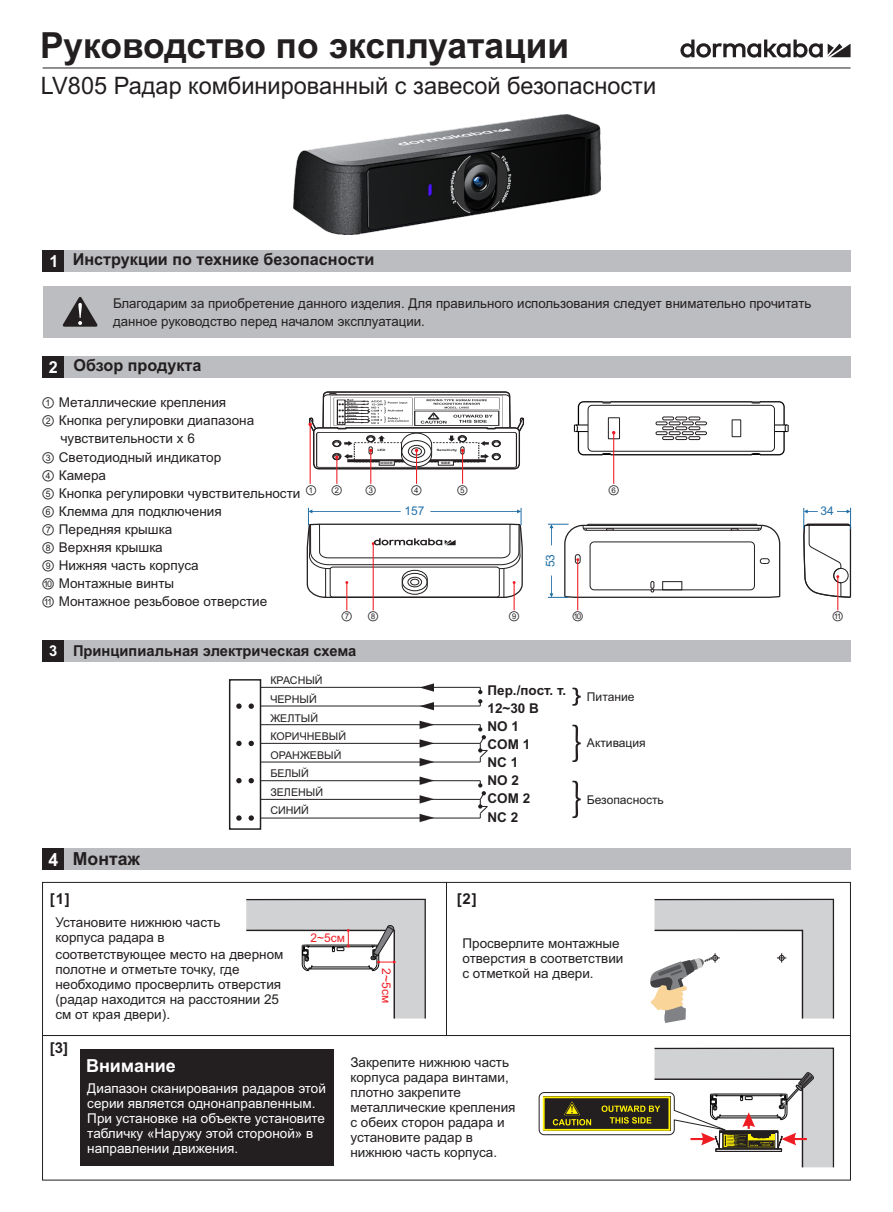
<style>
.page{position:relative;width:893px;height:1212px;background:#fff}
.page>*{position:absolute;margin:0;border:0;box-sizing:border-box;transform-origin:0 0}
.t1{font:700 36px "Arial";color:#231f20}
.t2{font:24px "Arial";color:#231f20}
.t3{font:700 18px "Arial";color:#fff}
.t4{font:700 18px "Arial";color:#231f20}
.t5{font:700 16.5px "Arial";color:#231f20}
.t6{font:700 15px "Arial";color:#231f20}
.t7{font:13.5px/15.1px "Arial";color:#231f20}
.t8{font:13.5px "Arial Unicode MS";color:#231f20}
.t9{font:13.5px/15.1px "Arial";color:#fff}
.t10{font:700 13.5px/18.1px "Arial";color:#231f20}
.t11{font:12px "Arial";color:#231f20}
.t12{font:12px "Arial Unicode MS";color:#231f20}
.t13{font:12px "Arial";color:#ee1d23}
.t14{font:12px "Arial";color:#206ea6}
.t15{font:10.65px/18.6px "Arial";color:#231f20}
.t16{font:700 3px "Arial";color:#231f20;scale:1.36 1}
.s1{color:#fff}
</style>
<div class="page">
<div style="left:43px;top:286px;width:807px;height:51px;background:#bcbdc0"></div>
<svg style="left:63px;top:297px;width:35px;height:30px"></svg>
<div style="left:43px;top:250px;width:807px;height:21px;background:#bcbdc0"></div>
<div style="left:43px;top:250px;width:21px;height:21px;background:#231f20"></div>
<hr style="left:43px;top:68px;width:807px;height:1px;background:#231f20">
<svg style="left:680px;top:40px;width:170px;height:18px"></svg>
<div style="left:43px;top:640px;width:807px;height:21px;background:#bcbdc0"></div>
<div style="left:43px;top:640px;width:21px;height:21px;background:#231f20"></div>
<svg style="left:420px;top:814px;width:14px;height:8px"></svg>
<svg style="left:236px;top:703px;width:6px;height:6px"></svg>
<svg style="left:249px;top:703px;width:5px;height:6px"></svg>
<svg style="left:420px;top:702px;width:14px;height:8px"></svg>
<svg style="left:420px;top:683px;width:14px;height:9px"></svg>
<svg style="left:572px;top:688px;width:9px;height:18px"></svg>
<svg style="left:420px;top:739px;width:14px;height:8px"></svg>
<svg style="left:420px;top:721px;width:14px;height:8px"></svg>
<svg style="left:420px;top:776px;width:14px;height:9px"></svg>
<svg style="left:420px;top:758px;width:14px;height:8px"></svg>
<svg style="left:420px;top:795px;width:14px;height:8px"></svg>
<svg style="left:236px;top:741px;width:6px;height:5px"></svg>
<svg style="left:249px;top:741px;width:5px;height:5px"></svg>
<svg style="left:236px;top:778px;width:6px;height:5px"></svg>
<svg style="left:249px;top:778px;width:5px;height:5px"></svg>
<svg style="left:236px;top:815px;width:6px;height:6px"></svg>
<svg style="left:249px;top:815px;width:5px;height:6px"></svg>
<div style="left:229px;top:679px;width:32px;height:151px;border:1px solid #231f20"></div>
<hr style="left:260px;top:687px;width:220px;height:1px;background:#231f20">
<hr style="left:260px;top:705px;width:220px;height:1px;background:#231f20">
<hr style="left:260px;top:724px;width:220px;height:1px;background:#231f20">
<hr style="left:260px;top:743px;width:220px;height:1px;background:#231f20">
<hr style="left:260px;top:761px;width:220px;height:1px;background:#231f20">
<hr style="left:260px;top:780px;width:220px;height:1px;background:#231f20">
<hr style="left:260px;top:799px;width:220px;height:1px;background:#231f20">
<hr style="left:260px;top:818px;width:220px;height:1px;background:#231f20">
<svg style="left:572px;top:781px;width:9px;height:37px"></svg>
<svg style="left:478px;top:687px;width:4px;height:19px"></svg>
<svg style="left:478px;top:725px;width:10px;height:37px"></svg>
<svg style="left:478px;top:781px;width:10px;height:37px"></svg>
<svg style="left:572px;top:725px;width:9px;height:37px"></svg>
<div style="left:43px;top:356px;width:807px;height:21px;background:#bcbdc0"></div>
<div style="left:43px;top:356px;width:21px;height:21px;background:#231f20"></div>
<svg style="left:548px;top:523px;width:233px;height:88px"></svg>
<svg style="left:803px;top:508px;width:49px;height:103px"></svg>
<svg style="left:574px;top:401px;width:215px;height:83px"></svg>
<svg style="left:306px;top:271px;width:219px;height:340px"></svg>
<img style="left:293px;top:115px;width:307px;height:119px">
<div style="left:43px;top:848px;width:807px;height:22px;background:#bcbdc0"></div>
<div style="left:43px;top:848px;width:21px;height:22px;background:#231f20"></div>
<div style="left:446px;top:882px;width:405px;height:154px;border:1px solid #231f20"></div>
<div style="left:42px;top:882px;width:405px;height:154px;border:1px solid #231f20"></div>
<svg style="left:650px;top:898px;width:185px;height:125px"></svg>
<svg style="left:246px;top:898px;width:180px;height:121px"></svg>
<div style="left:42px;top:1035px;width:809px;height:145px;border:1px solid #231f20"></div>
<div style="left:80px;top:1050px;width:253px;height:116px;background:#231f20"></div>
<svg style="left:538px;top:1047px;width:297px;height:134px"></svg>
<h1 class="t1" style="left:40px;top:31px;width:531px">Руководство по эксплуатации</h1>
<h2 class="t2" style="left:41px;top:77px;width:617px">LV805 Радар комбинированный с завесой безопасности</h2>
<p class="t5" style="left:49px;top:253px;width:326px"><span class="s1">1</span> Инструкции по технике безопасности</p>
<p class="t7" style="left:113px;top:295px;width:700px;line-height:18.1px">Благодарим за приобретение данного изделия. Для правильного использования следует внимательно прочитать данное руководство перед началом эксплуатации.</p>
<p class="t5" style="left:49px;top:359px;width:154px"><span class="s1">2</span> Обзор продукта</p>
<p class="t8" style="left:42px;top:397px;width:186px">① Металлические крепления</p>
<p class="t8" style="left:42px;top:415px;width:214px">② Кнопка регулировки диапазона</p>
<p class="t8" style="left:60px;top:434px;width:136px">чувствительности x 6</p>
<p class="t8" style="left:42px;top:452px;width:181px">③ Светодиодный индикатор</p>
<p class="t8" style="left:42px;top:470px;width:66px">④ Камера</p>
<p class="t8" style="left:42px;top:488px;width:260px">⑤ Кнопка регулировки чувствительности</p>
<p class="t8" style="left:42px;top:506px;width:182px">⑥ Клемма для подключения</p>
<p class="t8" style="left:42px;top:524px;width:132px">⑦ Передняя крышка</p>
<p class="t8" style="left:42px;top:542px;width:123px">⑧ Верхняя крышка</p>
<p class="t8" style="left:42px;top:560px;width:159px">⑨ Нижняя часть корпуса</p>
<p class="t8" style="left:42px;top:578px;width:134px">⑩ Монтажные винты</p>
<p class="t8" style="left:42px;top:596px;width:227px">⑪ Монтажное резьбовое отверстие</p>
<p class="t16" style="left:377px;top:449px;width:7px">LED</p>
<p class="t16" style="left:437px;top:449px;width:16px">Sensitivity</p>
<p class="t16" style="left:381px;top:462px;width:10px">DOOR</p>
<p class="t16" style="left:441px;top:462px;width:8px">SIDE</p>
<p class="t12" style="left:305px;top:485px;width:39px">① ②</p>
<p class="t12" style="left:365px;top:485px;width:13px">③</p>
<p class="t12" style="left:411px;top:485px;width:13px">④</p>
<p class="t12" style="left:457px;top:485px;width:13px">⑤</p>
<p class="t14" style="left:404px;top:506px;width:22px">157</p>
<p class="t12" style="left:341px;top:612px;width:13px">⑦</p>
<p class="t6" style="left:49px;top:645px;width:309px"><span class="s1">3</span> Принципиальная электрическая схема</p>
<p class="t12" style="left:367px;top:612px;width:13px">⑧</p>
<p class="t12" style="left:508px;top:612px;width:13px">⑨</p>
<p class="t14" style="left:546px;top:567px;width:15px;rotate:-90deg">53</p>
<p class="t12" style="left:572px;top:612px;width:13px">⑩</p>
<p class="t12" style="left:608px;top:485px;width:13px">⑥</p>
<p class="t15" style="left:270px;top:672px;width:77px">КРАСНЫЙ<br>ЧЕРНЫЙ<br>ЖЕЛТЫЙ<br>КОРИЧНЕВЫЙ<br>ОРАНЖЕВЫЙ<br>БЕЛЫЙ<br>ЗЕЛЕНЫЙ<br>СИНИЙ</p>
<p class="t10" style="left:487px;top:682px;width:80px">Пер./пост. т.<br>12~30 В<br>NO 1<br>COM 1<br>NC 1<br>NO 2<br>COM 2<br>NC 2</p>
<p class="t11" style="left:587px;top:692px;width:49px">Питание</p>
<p class="t11" style="left:587px;top:738px;width:60px">Активация</p>
<p class="t11" style="left:587px;top:795px;width:78px">Безопасность</p>
<p class="t14" style="left:820px;top:506px;width:15px">34</p>
<p class="t12" style="left:832px;top:612px;width:13px">⑪</p>
<h3 class="t4" style="left:48px;top:852px;width:93px"><span class="s1">4</span> Монтаж</h3>
<p class="t6" style="left:50px;top:893px;width:21px">[1]</p>
<p class="t6" style="left:457px;top:893px;width:21px">[2]</p>
<p class="t7" style="left:55px;top:915px;width:166px">Установите нижнюю часть корпуса радара в</p>
<p class="t7" style="left:55px;top:948px;width:230px">соответствующее место на дверном полотне и отметьте точку, где необходимо просверлить отверстия (радар находится на расстоянии 25 см от края двери).</p>
<p class="t13" style="left:311px;top:934px;width:36px">2~5см</p>
<p class="t13" style="left:391px;top:968px;width:36px;rotate:90deg">2~5см</p>
<p class="t7" style="left:462px;top:936px;width:163px">Просверлите монтажные отверстия в соответствии с отметкой на двери.</p>
<p class="t6" style="left:50px;top:1042px;width:20px">[3]</p>
<h3 class="t3" style="left:86px;top:1059px;width:91px">Внимание</h3>
<p class="t9" style="left:87px;top:1082px;width:240px">Диапазон сканирования радаров этой серии является однонаправленным.<br>При установке на объекте установите табличку «Наружу этой стороной» в направлении движения.</p>
<p class="t7" style="left:350px;top:1056px;width:167px">Закрепите нижнюю часть корпуса радара винтами, плотно закрепите металлические крепления с обеих сторон радара и установите радар в нижнюю часть корпуса.</p>
</div>
